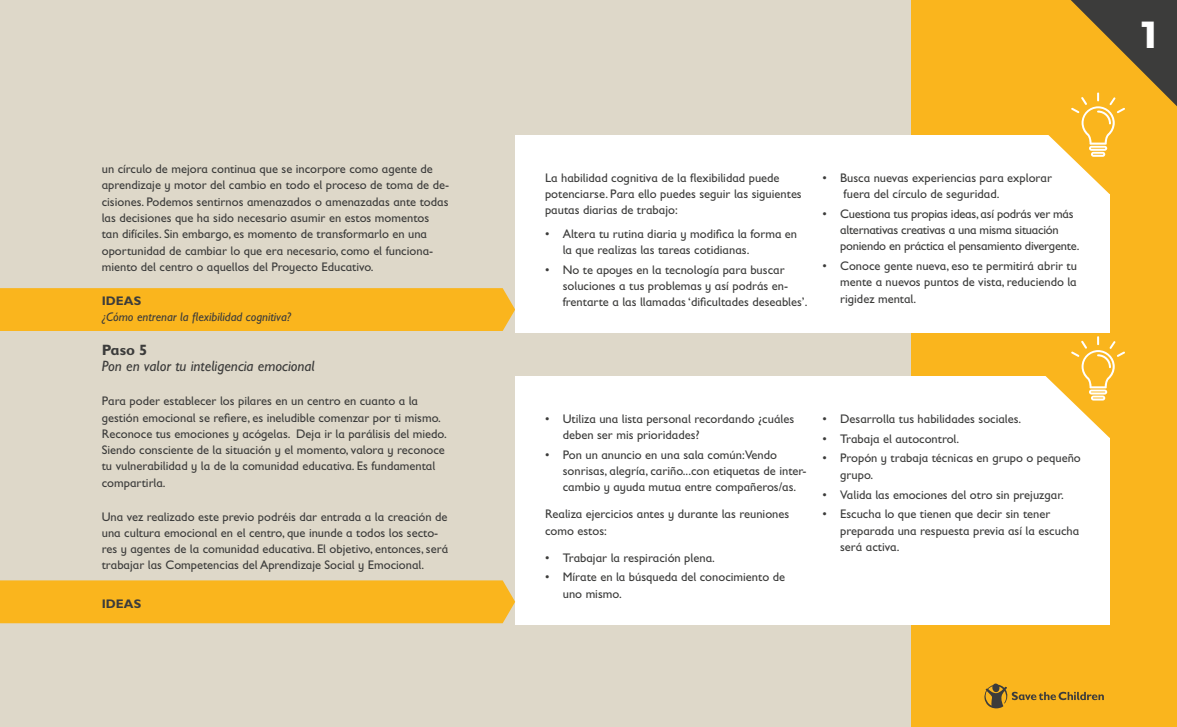
<style>
.page{position:relative;width:1177px;height:727px;background:#fff}
.page>*{position:absolute;margin:0;border:0;box-sizing:border-box;transform-origin:0 0}
.t1{font:700 37.5px "Montserrat";color:#fff}
.t2{font:italic 15px "Gill Sans Infant Std";color:#3c3c3b}
.t3{font:700 15px "Gill Sans Infant Std";color:#3c3c3b}
.t4{font:12.5px/16.2px "Gill Sans Infant Std";color:#3c3c3b}
.t5{font:12.5px/16.2px "Gill Sans Infant Std";letter-spacing:-.02em;color:#3c3c3b}
.t6{font:italic 12.5px "Gill Sans Infant Std";color:#3c3c3b}
.t7{font:700 12.5px "Gill Sans Infant Std";color:#3c3c3b}
</style>
<div class="page">
<div style="left:0;top:0;width:1176px;height:726px;background:#ded8c9"></div>
<div style="left:911px;top:0;width:265px;height:726px;background:#fab51d"></div>
<div style="left:515px;top:376px;width:594px;height:248px;background:#fff"></div>
<div style="left:0;top:288px;width:515px;height:43px;background:#fab51d"></div>
<div style="left:0;top:580px;width:515px;height:43px;background:#fab51d"></div>
<svg style="left:984px;top:683px;width:119px;height:25px"></svg>
<svg style="left:1045px;top:336px;width:80px;height:102px"></svg>
<div style="left:515px;top:135px;width:594px;height:197px;background:#fff"></div>
<svg style="left:1048px;top:0;width:128px;height:194px"></svg>
<p class="t4" style="left:102px;top:161px;width:349px">un círculo de mejora continua que se incorpore como agente de aprendizaje y motor del cambio en todo el proceso de toma de de&shy;cisiones. Podemos sentirnos amenazados o amenazadas ante todas las decisiones que ha sido necesario asumir en estos momentos tan difíciles. Sin embargo, es momento de transformarlo en una oportunidad de cambiar lo que era necesario, como el funciona&shy;miento del centro o aquellos del Proyecto Educativo.</p>
<p class="t7" style="left:102px;top:293px;width:41px">IDEAS</p>
<p class="t6" style="left:102px;top:309px;width:191px">¿Cómo entrenar la flexibilidad cognitiva?</p>
<p class="t3" style="left:102px;top:341px;width:47px">Paso 5</p>
<p class="t2" style="left:102px;top:357px;width:214px">Pon en valor tu inteligencia emocional</p>
<p class="t4" style="left:102px;top:393px;width:346px">Para poder establecer los pilares en un centro en cuanto a la gestión emocional se refiere, es ineludible comenzar por ti mismo.<br>Reconoce tus emociones y acógelas. Deja ir la parálisis del miedo.<br>Siendo consciente de la situación y el momento, valora y reconoce tu vulnerabilidad y la de la comunidad educativa. Es fundamental compartirla.</p>
<p class="t4" style="left:102px;top:508px;width:348px">Una vez realizado este previo podréis dar entrada a la creación de una cultura emocional en el centro, que inunde a todos los secto&shy;res y agentes de la comunidad educativa. El objetivo, entonces, será trabajar las Competencias del Aprendizaje Social y Emocional.</p>
<p class="t7" style="left:102px;top:596px;width:41px">IDEAS</p>
<p class="t4" style="left:545px;top:169px;width:258px">La habilidad cognitiva de la flexibilidad puede potenciarse. Para ello puedes seguir las siguientes pautas diarias de trabajo:</p>
<p class="t4" style="left:562px;top:225px;width:236px;text-indent:-18px">• Altera tu rutina diaria y modifica la forma en la que realizas las tareas cotidianas.</p>
<p class="t4" style="left:562px;top:261px;width:246px;text-indent:-18px">• No te apoyes en la tecnología para buscar soluciones a tus problemas y así podrás en&shy;frentarte a las llamadas ‘dificultades deseables’.</p>
<p class="t4" style="left:843px;top:169px;width:210px;text-indent:-21px">• Busca nuevas experiencias para explorar fuera del círculo de seguridad.</p>
<p class="t5" style="left:840px;top:205px;width:241px;text-indent:-18px">• Cuestiona tus propias ideas, así podrás ver más alternativas creativas a una misma situación poniendo en práctica el pensamiento divergente.</p>
<p class="t4" style="left:840px;top:257px;width:238px;text-align:justify;text-indent:-18px">• Conoce gente nueva, eso te permitirá abrir tu mente a nuevos puntos de vista, reduciendo la rigidez mental.</p>
<p class="t4" style="left:562px;top:410px;width:233px;text-indent:-18px">• Utiliza una lista personal recordando ¿cuáles deben ser mis prioridades?</p>
<p class="t4" style="left:562px;top:446px;width:245px;text-indent:-18px">• Pon un anuncio en una sala común:Vendo sonrisas, alegría, cariño...con etiquetas de inter&shy;cambio y ayuda mutua entre compañeros/as.</p>
<p class="t4" style="left:545px;top:506px;width:246px">Realiza ejercicios antes y durante las reuniones como estos:</p>
<p class="t4" style="left:545px;top:549px;width:171px">• Trabajar la respiración plena.</p>
<p class="t4" style="left:562px;top:568px;width:224px;text-indent:-18px">• Mírate en la búsqueda del conocimiento de uno mismo.</p>
<p class="t4" style="left:822px;top:410px;width:200px">• Desarrolla tus habilidades sociales.</p>
<p class="t4" style="left:822px;top:430px;width:138px">• Trabaja el autocontrol.</p>
<p class="t4" style="left:840px;top:450px;width:242px;text-indent:-18px">• Propón y trabaja técnicas en grupo o pequeño grupo.</p>
<p class="t4" style="left:822px;top:486px;width:243px">• Valida las emociones del otro sin prejuzgar.</p>
<p class="t4" style="left:840px;top:505px;width:240px;text-indent:-18px">• Escucha lo que tienen que decir sin tener preparada una respuesta previa así la escucha será activa.</p>
<h1 class="t1" style="left:1142px;top:5px;width:17px">1</h1>
</div>
